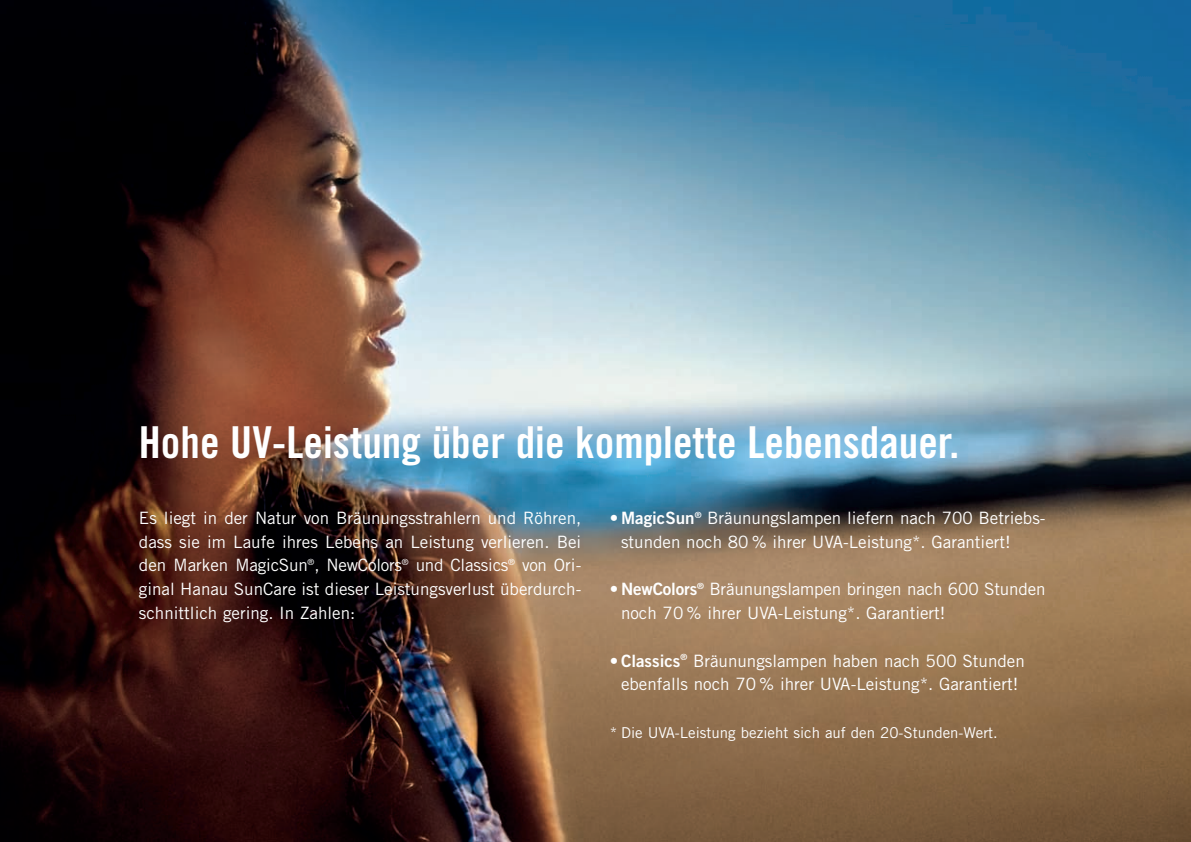
<style>
.page{position:relative;width:1191px;height:842px;background:#fff}
.page>*{position:absolute;margin:0;border:0;box-sizing:border-box;transform-origin:0 0}
.t1{font:44px "Trade Gothic LT Bold Cond Twenty";color:#fff}
.t2{font:17px/23.8px "Trade Gothic LT";color:#fff}
.t3{font:15px "Trade Gothic LT";color:#fff}
.s1{font-family:"Trade Gothic LT Bold Two"}
</style>
<div class="page">
<img style="left:0;top:0;width:1191px;height:842px">
<h1 class="t1" style="left:139px;top:426px;width:822px">Hohe UV-Leistung über die komplette Lebensdauer.</h1>
<p class="t2" style="left:139px;top:507px;width:444px;text-align:justify">Es liegt in der Natur von Bräunungsstrahlern und Röhren, dass sie im Laufe ihres Lebens an Leistung verlieren. Bei den Marken MagicSun<sup>®</sup>, NewColors<sup>®</sup> und Classics<sup>®</sup> von Ori&shy;ginal Hanau SunCare ist dieser Leistungsverlust überdurch&shy;schnittlich gering. In Zahlen:</p>
<p class="t2" style="left:621px;top:507px;width:426px;text-indent:-11px">• <span class="s1">MagicSun</span><sup>®</sup> Bräunungslampen liefern nach 700 Betriebs&shy;stunden noch 80 % ihrer UVA-Leistung*. Garantiert!</p>
<p class="t2" style="left:621px;top:579px;width:426px;text-indent:-11px">• <span class="s1">NewColors</span><sup>®</sup> Bräunungslampen bringen nach 600 Stunden noch 70 % ihrer UVA-Leistung*. Garantiert!</p>
<p class="t2" style="left:609px;top:650px;width:417px;text-align:center">• <span class="s1">Classics</span><sup>®</sup> Bräunungslampen haben nach 500 Stunden ebenfalls noch 70 % ihrer UVA-Leistung*. Garantiert!</p>
<p class="t3" style="left:609px;top:727px;width:390px">* Die UVA-Leistung bezieht sich auf den 20-Stunden-Wert.</p>
</div>
